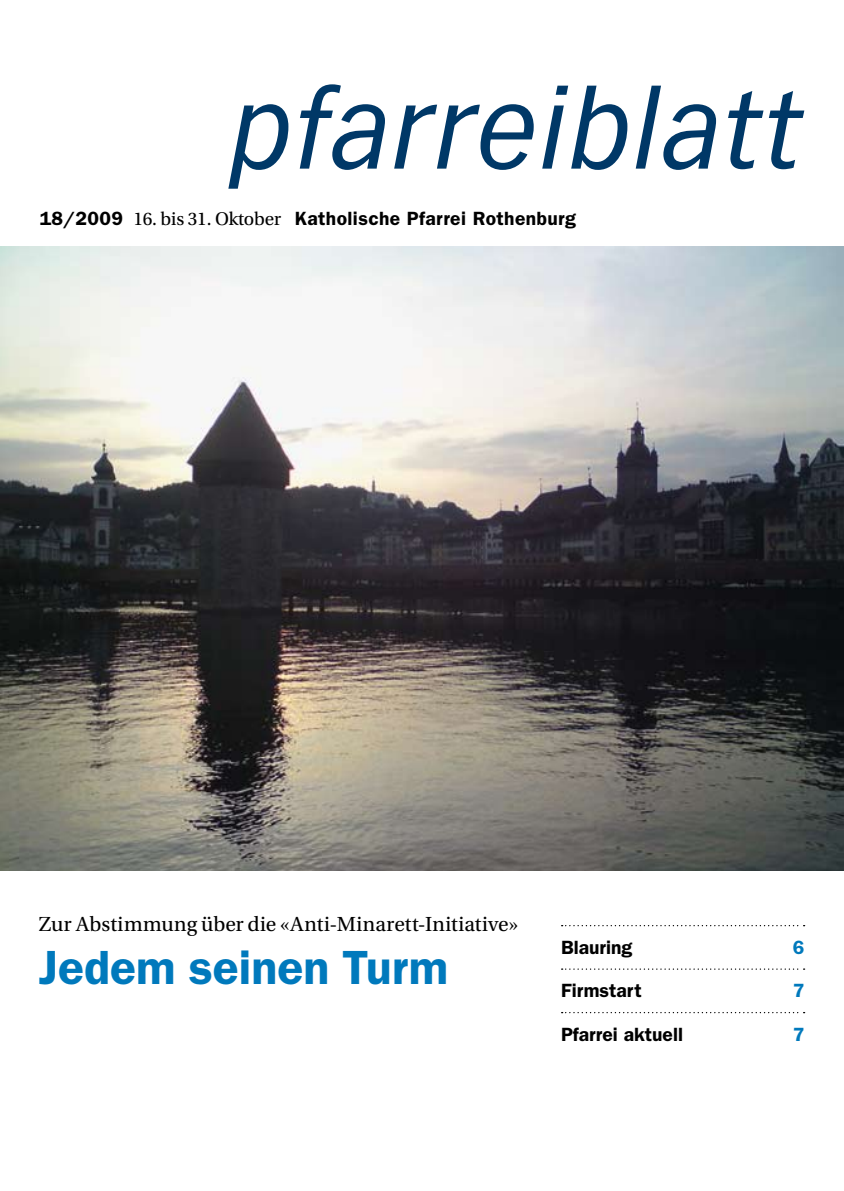
<style>
.page{position:relative;width:844px;height:1191px;background:#fff}
.page>*{position:absolute;margin:0;border:0;box-sizing:border-box;transform-origin:0 0}
.t1{font:600 48.12px "ITC Franklin Gothic Std";color:#0079bc}
.t2{font:21.53px "Utopia Std";color:#000}
.t3{font:600 19.25px "ITC Franklin Gothic Std";letter-spacing:.02em;color:#000}
.t4{font:600 19.25px "ITC Franklin Gothic Std";color:#000}
.t5{font:600 19.25px "ITC Franklin Gothic Std";color:#0079bc}
.s1{font-family:"Utopia Std";font-weight:400}
</style>
<div class="page">
<img style="left:0;top:246px;width:843px;height:624px">
<svg style="left:228px;top:104px;width:60px;height:85px"></svg>
<svg style="left:299px;top:84px;width:86px;height:86px"></svg>
<svg style="left:394px;top:104px;width:139px;height:66px"></svg>
<svg style="left:542px;top:86px;width:85px;height:84px"></svg>
<svg style="left:635px;top:86px;width:80px;height:84px"></svg>
<svg style="left:728px;top:91px;width:76px;height:78px"></svg>
<svg style="left:561px;top:925px;width:243px;height:1px"></svg>
<svg style="left:561px;top:968px;width:243px;height:1px"></svg>
<svg style="left:561px;top:1012px;width:243px;height:1px"></svg>
<p class="t3" style="left:40px;top:207px;width:537px">18/2009 <span class="s1">16. bis 31. Oktober</span> Katholische Pfarrei Rothenburg</p>
<p class="t2" style="left:39px;top:912px;width:480px">Zur Abstimmung über die «Anti-Minarett-Initiative»</p>
<h1 class="t1" style="left:39px;top:939px;width:411px">Jedem seinen Turm</h1>
<p class="t4" style="left:561px;top:935px;width:73px">Blauring</p>
<p class="t5" style="left:792px;top:935px;width:13px">6</p>
<p class="t4" style="left:561px;top:979px;width:82px">Firmstart</p>
<p class="t5" style="left:792px;top:979px;width:13px">7</p>
<p class="t4" style="left:561px;top:1022px;width:123px">Pfarrei aktuell</p>
<p class="t5" style="left:792px;top:1022px;width:13px">7</p>
</div>
